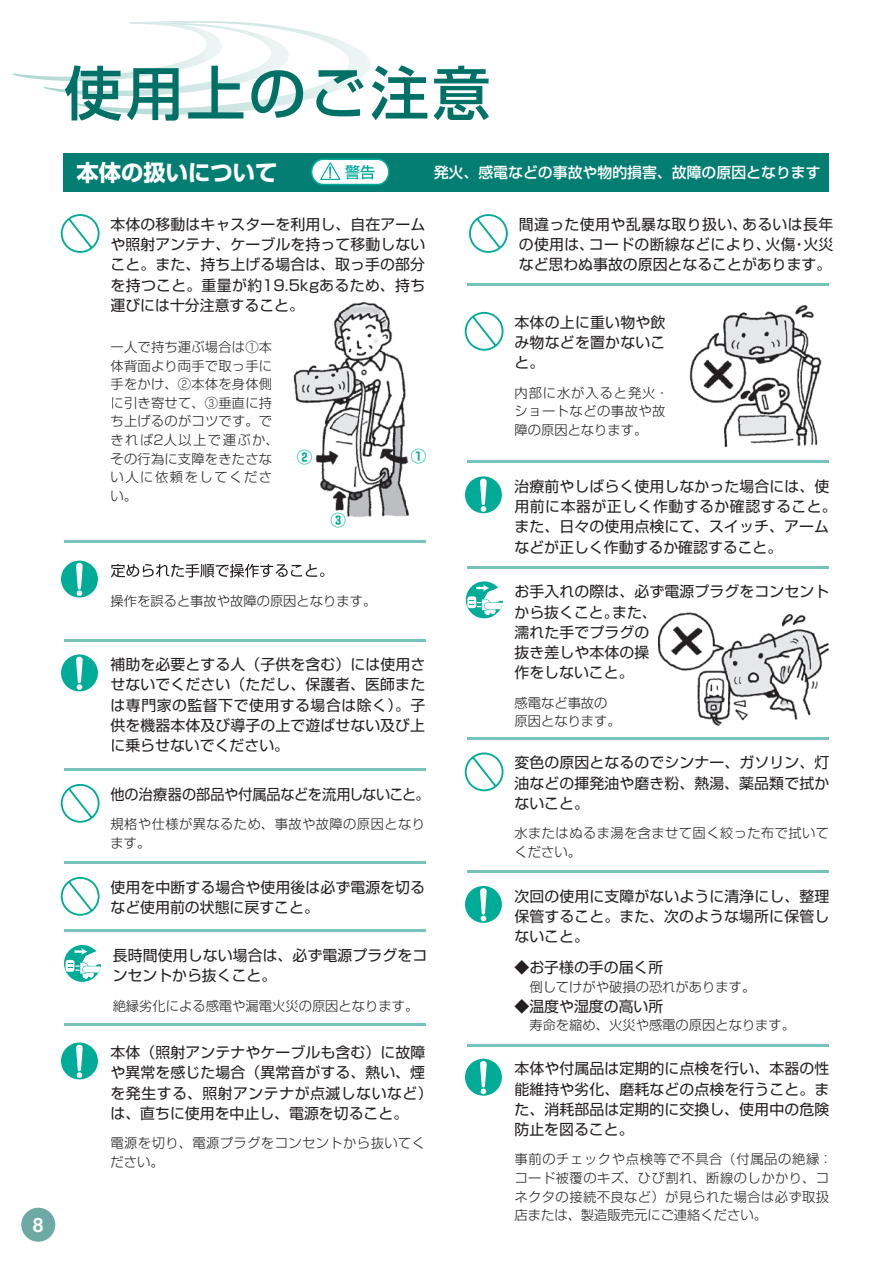
<style>
.page{position:relative;width:893px;height:1263px;background:#fff}
.page>*{position:absolute;margin:0;border:0;box-sizing:border-box;transform-origin:0 0}
.t1{font:500 58.5px "Shin Go Pro";letter-spacing:.05em;color:#017168}
.t2{font:700 22.35px "Shin Go Pro";color:#fff}
.t3{font:19.2px "Midashi Go Pro MB31";color:#fff}
.t4{font:700 15.6px "Shin Go Pro";color:#00ac98}
.t5{font:14.85px/20.2px "Shin Go Pro";letter-spacing:.01em;color:#231f20;text-align:justify}
.t6{font:500 14.85px "Shin Go Pro";color:#fff}
.t7{font:14.85px "Shin Go Pro";letter-spacing:-.01em;color:#231f20;scale:.95 1}
.t8{font:300 13.35px/18.6px "Shin Go Pro";letter-spacing:.015em;color:#231f20}
.t9{font:300 13.35px/18.6px "Shin Go Pro";letter-spacing:.035em;color:#231f20}
</style>
<div class="page">
<div style="left:21px;top:1208px;width:34px;height:34px;background:#6daaa4;border-radius:50%"></div>
<svg style="left:13px;top:21px;width:357px;height:94px"></svg>
<svg style="left:111px;top:564px;width:213px;height:13px"></svg>
<div style="left:61px;top:561px;width:37px;height:36px;background:#00ac98;border-radius:50%"></div>
<svg style="left:76px;top:563px;width:7px;height:33px"></svg>
<svg style="left:61px;top:784px;width:39px;height:39px"></svg>
<hr style="left:64px;top:639px;width:361px;height:3px;background:#75c3ba">
<hr style="left:64px;top:862px;width:361px;height:2px;background:#75c3ba">
<hr style="left:64px;top:540px;width:361px;height:2px;background:#75c3ba">
<div style="left:61px;top:1042px;width:37px;height:37px;background:#00ac98;border-radius:50%"></div>
<svg style="left:76px;top:1045px;width:7px;height:33px"></svg>
<hr style="left:64px;top:1024px;width:361px;height:2px;background:#75c3ba">
<div style="left:64px;top:153px;width:765px;height:38px;background:#047e73"></div>
<svg style="left:311px;top:159px;width:79px;height:26px;background:#aee1db"></svg>
<svg style="left:61px;top:877px;width:39px;height:39px"></svg>
<hr style="left:64px;top:930px;width:361px;height:2px;background:#75c3ba">
<svg style="left:64px;top:945px;width:37px;height:37px"></svg>
<hr style="left:64px;top:768px;width:361px;height:2px;background:#75c3ba">
<img style="left:293px;top:302px;width:116px;height:215px">
<img style="left:287px;top:302px;width:8px;height:10px">
<svg style="left:61px;top:214px;width:39px;height:39px"></svg>
<img style="left:689px;top:305px;width:133px;height:143px">
<svg style="left:465px;top:312px;width:38px;height:39px"></svg>
<hr style="left:468px;top:566px;width:361px;height:2px;background:#75c3ba">
<svg style="left:465px;top:752px;width:38px;height:39px"></svg>
<hr style="left:468px;top:738px;width:361px;height:2px;background:#75c3ba">
<div style="left:465px;top:886px;width:37px;height:37px;background:#00ac98;border-radius:50%"></div>
<svg style="left:480px;top:888px;width:7px;height:33px"></svg>
<hr style="left:468px;top:870px;width:361px;height:2px;background:#75c3ba">
<div style="left:465px;top:1059px;width:37px;height:37px;background:#00ac98;border-radius:50%"></div>
<svg style="left:480px;top:1061px;width:7px;height:33px"></svg>
<hr style="left:468px;top:1044px;width:361px;height:2px;background:#75c3ba">
<div style="left:465px;top:476px;width:37px;height:37px;background:#00ac98;border-radius:50%"></div>
<svg style="left:480px;top:479px;width:7px;height:33px"></svg>
<hr style="left:468px;top:461px;width:361px;height:2px;background:#75c3ba">
<svg style="left:466px;top:581px;width:37px;height:37px"></svg>
<img style="left:657px;top:612px;width:172px;height:114px">
<svg style="left:469px;top:214px;width:39px;height:39px"></svg>
<hr style="left:468px;top:284px;width:361px;height:2px;background:#75c3ba">
<div style="left:61px;top:654px;width:37px;height:37px;background:#00ac98;border-radius:50%"></div>
<svg style="left:76px;top:657px;width:7px;height:33px"></svg>
<p class="t3" style="left:33px;top:1209px;width:12px">8</p>
<h1 class="t1" style="left:64px;top:45px;width:428px">使用上のご注意</h1>
<h2 class="t2" style="left:77px;top:154px;width:202px">本体の扱いについて</h2>
<p class="t6" style="left:434px;top:160px;width:388px">発火、感電などの事故や物的損害、故障の原因となります</p>
<p class="t5" style="left:111px;top:212px;width:316px">本体の移動はキャスターを利用し、自在アームや照射アンテナ、ケーブルを持って移動しないこと。また、持ち上げる場合は、取っ手の部分を持つこと。重量が約19.5kgあるため、持ち運びには十分注意すること。</p>
<p class="t8" style="left:111px;top:336px;width:170px">一人で持ち運ぶ場合は①本体背面より両手で取っ手に手をかけ、②本体を身体側に引き寄せて、③垂直に持ち上げるのがコツです。できれば2人以上で運ぶか、その行為に支障をきたさない人に依頼をしてください。</p>
<p class="t4" style="left:297px;top:445px;width:17px">②</p>
<p class="t4" style="left:411px;top:444px;width:17px">①</p>
<p class="t4" style="left:330px;top:508px;width:17px">③</p>
<p class="t8" style="left:111px;top:590px;width:267px">操作を誤ると事故や故障の原因となります。</p>
<p class="t5" style="left:111px;top:652px;width:316px">補助を必要とする人（子供を含む）には使用させないでください（ただし、保護者、医師または専門家の監督下で使用する場合は除く）。子供を機器本体及び導子の上で遊ばせない及び上に乗らせないでください。</p>
<p class="t7" style="left:110px;top:782px;width:338px">他の治療器の部品や付属品などを流用しないこと。</p>
<p class="t8" style="left:111px;top:813px;width:316px">規格や仕様が異なるため、事故や故障の原因となります。</p>
<p class="t5" style="left:111px;top:875px;width:316px">使用を中断する場合や使用後は必ず電源を切るなど使用前の状態に戻すこと。</p>
<p class="t5" style="left:113px;top:943px;width:316px">長時間使用しない場合は、必ず電源プラグをコンセントから抜くこと。</p>
<p class="t8" style="left:113px;top:994px;width:307px">絶縁劣化による感電や漏電火災の原因となります。</p>
<p class="t5" style="left:111px;top:1040px;width:324px;text-align:left">本体（照射アンテナやケーブルも含む）に故障や異常を感じた場合（異常音がする、熱い、煙を発生する、照射アンテナが点滅しないなど）は、直ちに使用を中止し、電源を切ること。</p>
<p class="t8" style="left:111px;top:1132px;width:316px">電源を切り、電源プラグをコンセントから抜いてください。</p>
<p class="t5" style="left:519px;top:212px;width:316px">間違った使用や乱暴な取り扱い、あるいは長年の使用は、コードの断線などにより、火傷・火災など思わぬ事故の原因となることがあります。</p>
<p class="t5" style="left:514px;top:310px;width:152px">本体の上に重い物や飲み物などを置かないこと。</p>
<p class="t9" style="left:514px;top:382px;width:156px">内部に水が入ると発火・ショートなどの事故や故障の原因となります。</p>
<p class="t5" style="left:514px;top:474px;width:324px;text-align:left">治療前やしばらく使用しなかった場合には、使用前に本器が正しく作動するか確認すること。また、日々の使用点検にて、スイッチ、アームなどが正しく作動するか確認すること。</p>
<p class="t5" style="left:514px;top:580px;width:316px;text-align:left">お手入れの際は、必ず電源プラグをコンセントから抜くこと。また、<br>濡れた手でプラグの<br>抜き差しや本体の操<br>作をしないこと。</p>
<p class="t8" style="left:514px;top:691px;width:108px">感電など事故の原因となります。</p>
<p class="t5" style="left:514px;top:751px;width:316px">変色の原因となるのでシンナー、ガソリン、灯油などの揮発油や磨き粉、熱湯、薬品類で拭かないこと。</p>
<p class="t8" style="left:514px;top:822px;width:316px">水またはぬるま湯を含ませて固く絞った布で拭いてください。</p>
<p class="t5" style="left:514px;top:884px;width:316px">次回の使用に支障がないように清浄にし、整理保管すること。また、次のような場所に保管しないこと。</p>
<p class="t5" style="left:514px;top:955px;width:150px">◆ お子様の手の届く所</p>
<p class="t8" style="left:529px;top:975px;width:227px">倒してけがや破損の恐れがあります。</p>
<p class="t5" style="left:514px;top:994px;width:150px">◆ 温度や湿度の高い所</p>
<p class="t8" style="left:529px;top:1014px;width:267px">寿命を縮め、火災や感電の原因となります。</p>
<p class="t5" style="left:514px;top:1057px;width:316px">本体や付属品は定期的に点検を行い、本器の性能維持や劣化、磨耗などの点検を行うこと。また、消耗部品は定期的に交換し、使用中の危険防止を図ること。</p>
<p class="t9" style="left:514px;top:1148px;width:320px">事前のチェックや点検等で不具合（付属品の絶縁：コード被覆のキズ、ひび割れ、断線のしかかり、コネクタの接続不良など）が見られた場合は必ず取扱店または、製造販売元にご連絡ください。</p>
</div>
